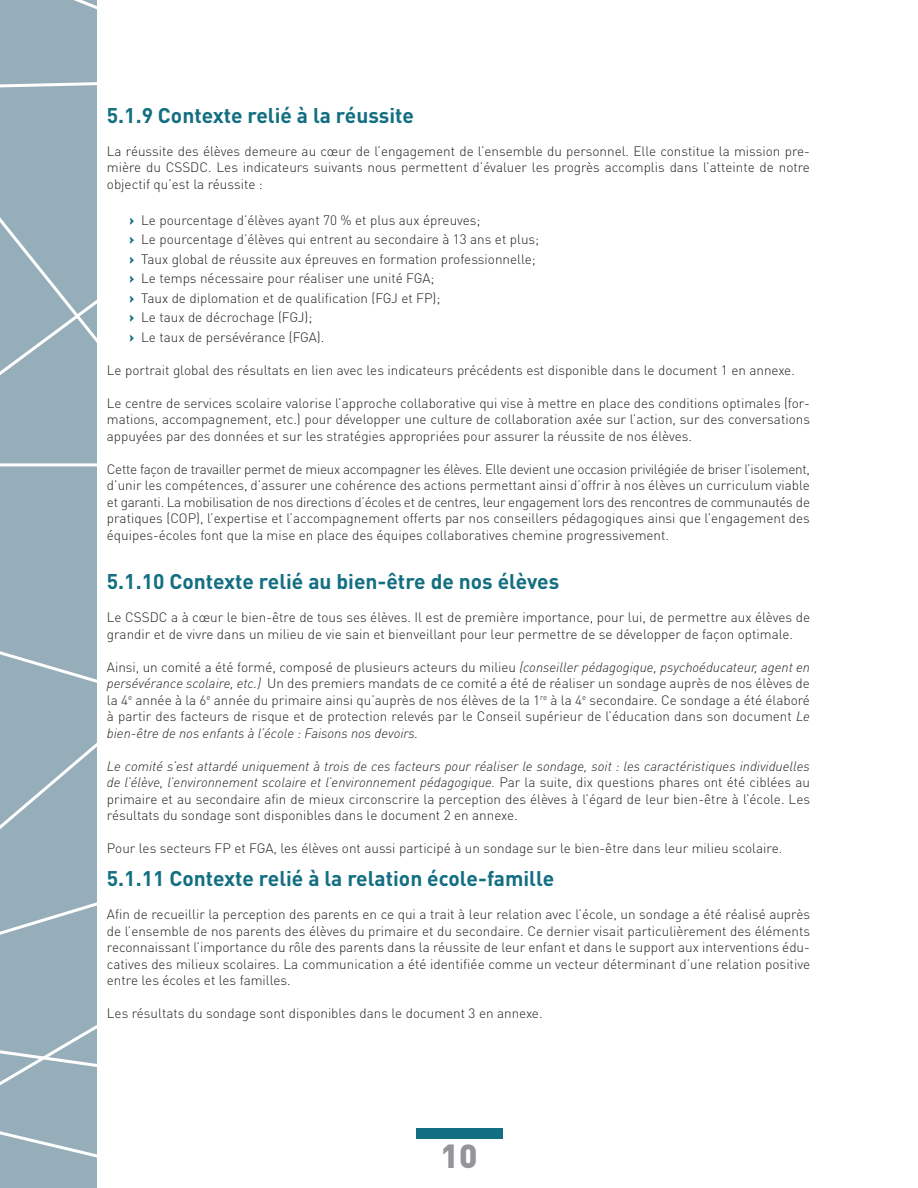
<style>
.page{position:relative;width:918px;height:1188px;background:#fff}
.page>*{position:absolute;margin:0;border:0;box-sizing:border-box;transform-origin:0 0}
.t1{font:900 33px "DIN Pro";color:#939598}
.t2{font:700 21px "DIN Pro";color:#126e81}
.t3{font:300 13.5px/16.5px "DIN Pro";color:#231f20;text-align:justify}
.s1{font-weight:900;color:#126e81}
.s2{font-style:italic}
</style>
<div class="page">
<div style="left:0;top:29px;width:96px;height:151px;background:#96aeba"></div>
<div style="left:0;top:180px;width:96px;height:883px;background:#96aeba"></div>
<div style="left:0;top:1063px;width:96px;height:125px;background:#96aeba"></div>
<div style="left:0;top:0;width:96px;height:29px;background:#96aeba"></div>
<div style="left:416px;top:1128px;width:86px;height:11px;background:#126e81"></div>
<h2 class="t2" style="left:107px;top:98px;width:308px">5.1.9 Contexte relié à la réussite</h2>
<p class="t3" style="left:107px;top:142px;width:705px">La réussite des élèves demeure au cœur de l’engagement de l’ensemble du personnel. Elle constitue la mission pre&shy;mière du CSSDC. Les indicateurs suivants nous permettent d’évaluer les progrès accomplis dans l’atteinte de notre objectif qu’est la réussite :</p>
<p class="t3" style="left:129px;top:209px;width:411px;line-height:19.5px;text-align:left"><span class="s1">›</span> Le pourcentage d’élèves ayant 70 % et plus aux épreuves;<br><span class="s1">›</span> Le pourcentage d’élèves qui entrent au secondaire à 13 ans et plus; <span class="s1">›</span> Taux global de réussite aux épreuves en formation professionnelle; <span class="s1">›</span> Le temps nécessaire pour réaliser une unité FGA;<br><span class="s1">›</span> Taux de diplomation et de qualification (FGJ et FP);<br><span class="s1">›</span> Le taux de décrochage (FGJ);<br><span class="s1">›</span> Le taux de persévérance (FGA).</p>
<p class="t3" style="left:107px;top:361px;width:689px">Le portrait global des résultats en lien avec les indicateurs précédents est disponible dans le document 1 en annexe.</p>
<p class="t3" style="left:107px;top:394px;width:705px">Le centre de services scolaire valorise l’approche collaborative qui vise à mettre en place des conditions optimales (for&shy;mations, accompagnement, etc.) pour développer une culture de collaboration axée sur l’action, sur des conversations appuyées par des données et sur les stratégies appropriées pour assurer la réussite de nos élèves.</p>
<p class="t3" style="left:107px;top:460px;width:705px">Cette façon de travailler permet de mieux accompagner les élèves. Elle devient une occasion privilégiée de briser l’isolement, d’unir les compétences, d’assurer une cohérence des actions permettant ainsi d’offrir à nos élèves un curriculum viable et garanti. La mobilisation de nos directions d’écoles et de centres, leur engagement lors des rencontres de communautés de pratiques (COP), l’expertise et l’accompagnement offerts par nos conseillers pédagogiques ainsi que l’engagement des équipes-écoles font que la mise en place des équipes collaboratives chemine progressivement.</p>
<h2 class="t2" style="left:107px;top:564px;width:454px">5.1.10 Contexte relié au bien-être de nos élèves</h2>
<p class="t3" style="left:107px;top:608px;width:705px">Le CSSDC a à cœur le bien-être de tous ses élèves. Il est de première importance, pour lui, de permettre aux élèves de grandir et de vivre dans un milieu de vie sain et bienveillant pour leur permettre de se développer de façon optimale.</p>
<p class="t3" style="left:107px;top:658px;width:705px">Ainsi, un comité a été formé, composé de plusieurs acteurs du milieu <span class="s2">(conseiller pédagogique, psychoéducateur, agent en persévérance scolaire, etc.)</span> Un des premiers mandats de ce comité a été de réaliser un sondage auprès de nos élèves de la 4<sup>e</sup> année à la 6<sup>e</sup> année du primaire ainsi qu’auprès de nos élèves de la 1<sup>re</sup> à la 4<sup>e</sup> secondaire. Ce sondage a été élaboré à partir des facteurs de risque et de protection relevés par le Conseil supérieur de l’éducation dans son document <span class="s2">Le bien-être de nos enfants à l’école : Faisons nos devoirs.</span></p>
<p class="t3" style="left:107px;top:757px;width:705px"><span class="s2">Le comité s’est attardé uniquement à trois de ces facteurs pour réaliser le sondage, soit : les caractéristiques individuelles de l’élève, l’environnement scolaire et l’environnement pédagogique.</span> Par la suite, dix questions phares ont été ciblées au primaire et au secondaire afin de mieux circonscrire la perception des élèves à l’égard de leur bien-être à l’école. Les résultats du sondage sont disponibles dans le document 2 en annexe.</p>
<p class="t3" style="left:107px;top:839px;width:677px">Pour les secteurs FP et FGA, les élèves ont aussi participé à un sondage sur le bien-être dans leur milieu scolaire.</p>
<h2 class="t2" style="left:107px;top:861px;width:449px">5.1.11 Contexte relié à la relation école-famille</h2>
<p class="t3" style="left:107px;top:905px;width:705px">Afin de recueillir la perception des parents en ce qui a trait à leur relation avec l’école, un sondage a été réalisé auprès de l’ensemble de nos parents des élèves du primaire et du secondaire. Ce dernier visait particulièrement des éléments reconnaissant l’importance du rôle des parents dans la réussite de leur enfant et dans le support aux interventions édu&shy;catives des milieux scolaires. La communication a été identifiée comme un vecteur déterminant d’une relation positive entre les écoles et les familles.</p>
<p class="t3" style="left:107px;top:1004px;width:437px">Les résultats du sondage sont disponibles dans le document 3 en annexe.</p>
<h1 class="t1" style="left:441px;top:1128px;width:38px">10</h1>
</div>
